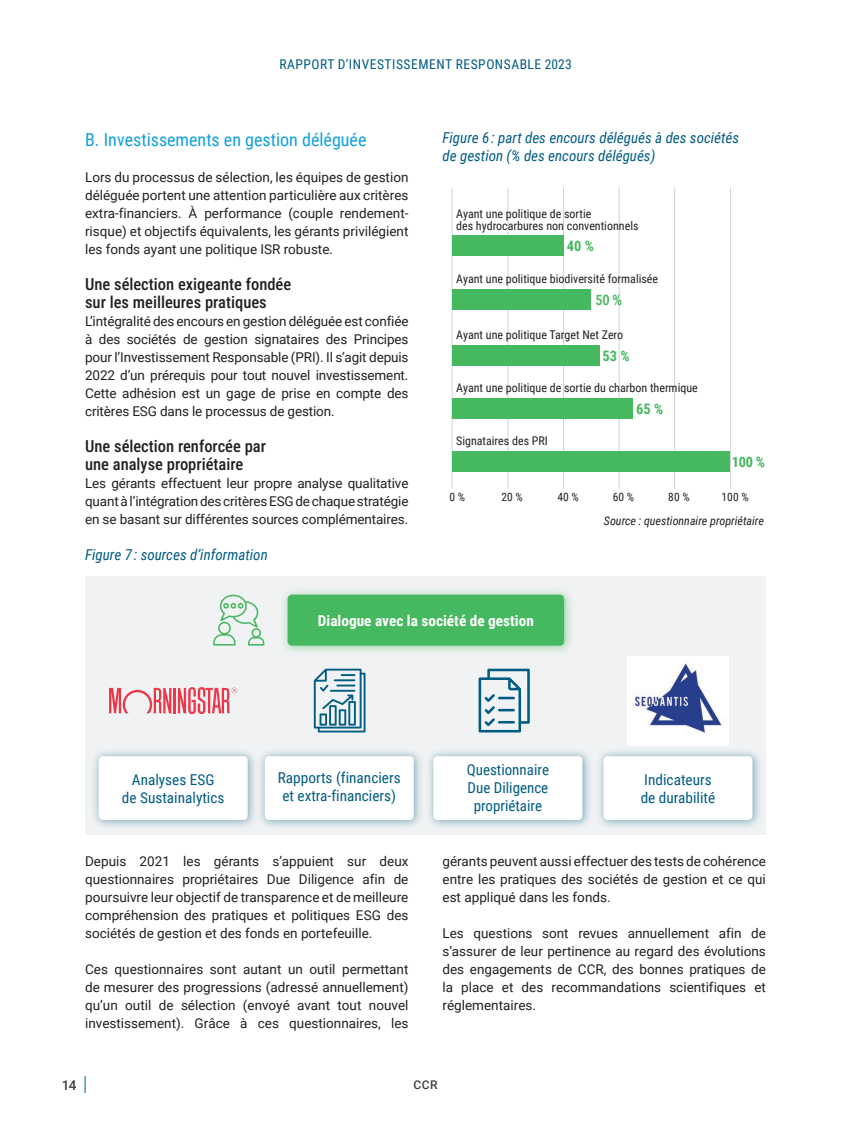
<style>
.page{position:relative;width:851px;height:1127px;background:#fff}
.page>*{position:absolute;margin:0;border:0;box-sizing:border-box;transform-origin:0 0}
.t1{font:18px "Roboto Condensed";color:#12a0db}
.t2{font:500 16.5px/18px "Roboto Condensed";color:#231f20}
.t3{font:15px/18px "Roboto Condensed";color:#005c82;text-align:center}
.t4{font:italic 15px/18px "Roboto Condensed";color:#005c82}
.t5{font:700 15px "Roboto Condensed";color:#fff}
.t6{font:700 14.4px "Roboto Condensed";color:#46b85f}
.t7{font:600 14.4px "Avenir Next Condensed";color:#46b85f}
.t8{font:13.5px/18px "Roboto";color:#231f20;text-align:justify}
.t9{font:13.5px "Roboto Condensed";letter-spacing:.04em;color:#005c82}
.t10{font:500 13.5px "Roboto";color:#3e3e3f}
.t11{font:12px/12px "Roboto Condensed";color:#231f20}
.t12{font:italic 12px "Roboto Condensed";color:#231f20}
.t13{font:500 12px "Roboto";color:#3e3e3f}
.t14{font:11.55px "Roboto Condensed";color:#231f20}
</style>
<div class="page">
<svg style="left:85px;top:1076px;width:1px;height:17px"></svg>
<div style="left:85px;top:576px;width:680px;height:259px;background:#f0f2f3"></div>
<hr style="left:173px;top:688px;width:3px;height:25px;background:#ee3649">
<svg style="left:109px;top:688px;width:62px;height:25px"></svg>
<svg style="left:178px;top:687px;width:59px;height:27px"></svg>
<img style="left:627px;top:656px;width:101px;height:89px">
<img style="left:94px;top:751px;width:159px;height:76px">
<div style="left:99px;top:756px;width:148px;height:64px;background:#fff;border-radius:4px"></div>
<img style="left:253px;top:751px;width:168px;height:76px">
<div style="left:265px;top:756px;width:148px;height:64px;background:#fff;border-radius:4px"></div>
<img style="left:429px;top:751px;width:161px;height:76px">
<div style="left:433px;top:756px;width:149px;height:64px;background:#fff;border-radius:4px"></div>
<img style="left:599px;top:745px;width:167px;height:89px">
<div style="left:603px;top:756px;width:149px;height:64px;background:#fff;border-radius:4px"></div>
<svg style="left:478px;top:669px;width:51px;height:63px"></svg>
<svg style="left:314px;top:669px;width:51px;height:63px"></svg>
<svg style="left:213px;top:595px;width:51px;height:51px"></svg>
<img style="left:284px;top:591px;width:287px;height:61px">
<div style="left:287px;top:594px;width:277px;height:52px;background:#46b85f;border-radius:4px"></div>
<hr style="left:507px;top:187px;width:1px;height:302px;background:#d1d2d4">
<hr style="left:563px;top:187px;width:1px;height:302px;background:#d1d2d4">
<hr style="left:618px;top:187px;width:1px;height:302px;background:#d1d2d4">
<hr style="left:674px;top:187px;width:1px;height:302px;background:#d1d2d4">
<hr style="left:730px;top:187px;width:1px;height:302px;background:#d1d2d4">
<hr style="left:451px;top:188px;width:1px;height:301px;background:#d1d2d4">
<div style="left:452px;top:236px;width:111px;height:20px;background:#46b85f"></div>
<div style="left:452px;top:289px;width:139px;height:21px;background:#46b85f"></div>
<div style="left:452px;top:346px;width:147px;height:20px;background:#46b85f"></div>
<div style="left:452px;top:399px;width:181px;height:20px;background:#46b85f"></div>
<div style="left:452px;top:451px;width:278px;height:21px;background:#46b85f"></div>
<p class="t9" style="left:279px;top:55px;width:293px">RAPPORT D’INVESTISSEMENT RESPONSABLE 2023</p>
<h1 class="t1" style="left:85px;top:127px;width:283px">B. Investissements en gestion déléguée</h1>
<p class="t8" style="left:85px;top:167px;width:325px">Lors du processus de sélection, les équipes de gestion déléguée portent une attention particulière aux critères extra-financiers. À performance (couple rendement&shy;risque) et objectifs équivalents, les gérants privilégient les fonds ayant une politique ISR robuste.</p>
<p class="t2" style="left:85px;top:274px;width:208px">Une sélection exigeante fondée sur les meilleures pratiques</p>
<p class="t8" style="left:85px;top:311px;width:325px">L’intégralité des encours en gestion déléguée est confiée à des sociétés de gestion signataires des Principes pour l’Investissement Responsable (PRI). Il s’agit depuis 2022 d’un prérequis pour tout nouvel investissement.<br>Cette adhésion est un gage de prise en compte des critères ESG dans le processus de gestion.</p>
<p class="t2" style="left:85px;top:436px;width:182px">Une sélection renforcée par une analyse propriétaire</p>
<p class="t8" style="left:85px;top:473px;width:325px">Les gérants effectuent leur propre analyse qualitative quant à l’intégration des critères ESG de chaque stratégie en se basant sur différentes sources complémentaires.</p>
<p class="t4" style="left:85px;top:545px;width:184px">Figure 7 : sources d’information</p>
<p class="t4" style="left:442px;top:128px;width:298px">Figure 6 : part des encours délégués à des sociétés de gestion (% des encours délégués)</p>
<p class="t11" style="left:456px;top:207px;width:184px">Ayant une politique de sortie<br>des hydrocarbures non conventionnels</p>
<p class="t6" style="left:566px;top:236px;width:29px">40 %</p>
<p class="t11" style="left:456px;top:273px;width:203px">Ayant une politique biodiversité formalisée</p>
<p class="t7" style="left:595px;top:287px;width:28px">50 %</p>
<p class="t11" style="left:456px;top:328px;width:168px">Ayant une politique Target Net Zero</p>
<p class="t6" style="left:602px;top:346px;width:29px">53 %</p>
<p class="t11" style="left:456px;top:381px;width:243px">Ayant une politique de sortie du charbon thermique</p>
<p class="t11" style="left:456px;top:434px;width:93px">Signataires des PRI</p>
<p class="t6" style="left:636px;top:399px;width:29px">65 %</p>
<p class="t6" style="left:731px;top:451px;width:34px">100 %</p>
<p class="t14" style="left:449px;top:489px;width:17px">0 %</p>
<p class="t14" style="left:501px;top:489px;width:23px">20 %</p>
<p class="t14" style="left:557px;top:489px;width:23px">40 %</p>
<p class="t14" style="left:612px;top:489px;width:23px">60 %</p>
<p class="t14" style="left:668px;top:489px;width:23px">80 %</p>
<p class="t14" style="left:721px;top:489px;width:29px">100 %</p>
<p class="t12" style="left:604px;top:512px;width:161px">Source : questionnaire propriétaire</p>
<p class="t5" style="left:318px;top:610px;width:217px">Dialogue avec la société de gestion</p>
<p class="t3" style="left:122px;top:770px;width:104px">Analyses ESG<br>de Sustainalytics</p>
<p class="t3" style="left:278px;top:768px;width:124px">Rapports (financiers et extra-financiers)</p>
<p class="t3" style="left:466px;top:760px;width:84px">Questionnaire<br>Due Diligence propriétaire</p>
<p class="t3" style="left:640px;top:770px;width:76px;text-align:left">Indicateurs de durabilité</p>
<p class="t8" style="left:85px;top:851px;width:325px">Depuis 2021 les gérants s’appuient sur deux questionnaires propriétaires Due Diligence afin de poursuivre leur objectif de transparence et de meilleure compréhension des pratiques et politiques ESG des sociétés de gestion et des fonds en portefeuille.</p>
<p class="t8" style="left:85px;top:959px;width:325px">Ces questionnaires sont autant un outil permettant de mesurer des progressions (adressé annuellement) qu’un outil de sélection (envoyé avant tout nouvel investissement). Grâce à ces questionnaires, les</p>
<p class="t8" style="left:442px;top:851px;width:325px">gérants peuvent aussi effectuer des tests de cohérence entre les pratiques des sociétés de gestion et ce qui est appliqué dans les fonds.</p>
<p class="t8" style="left:442px;top:923px;width:325px">Les questions sont revues annuellement afin de s’assurer de leur pertinence au regard des évolutions des engagements de CCR, des bonnes pratiques de la place et des recommandations scientifiques et réglementaires.</p>
<p class="t10" style="left:62px;top:1075px;width:16px">14</p>
<p class="t13" style="left:413px;top:1076px;width:25px">CCR</p>
</div>
